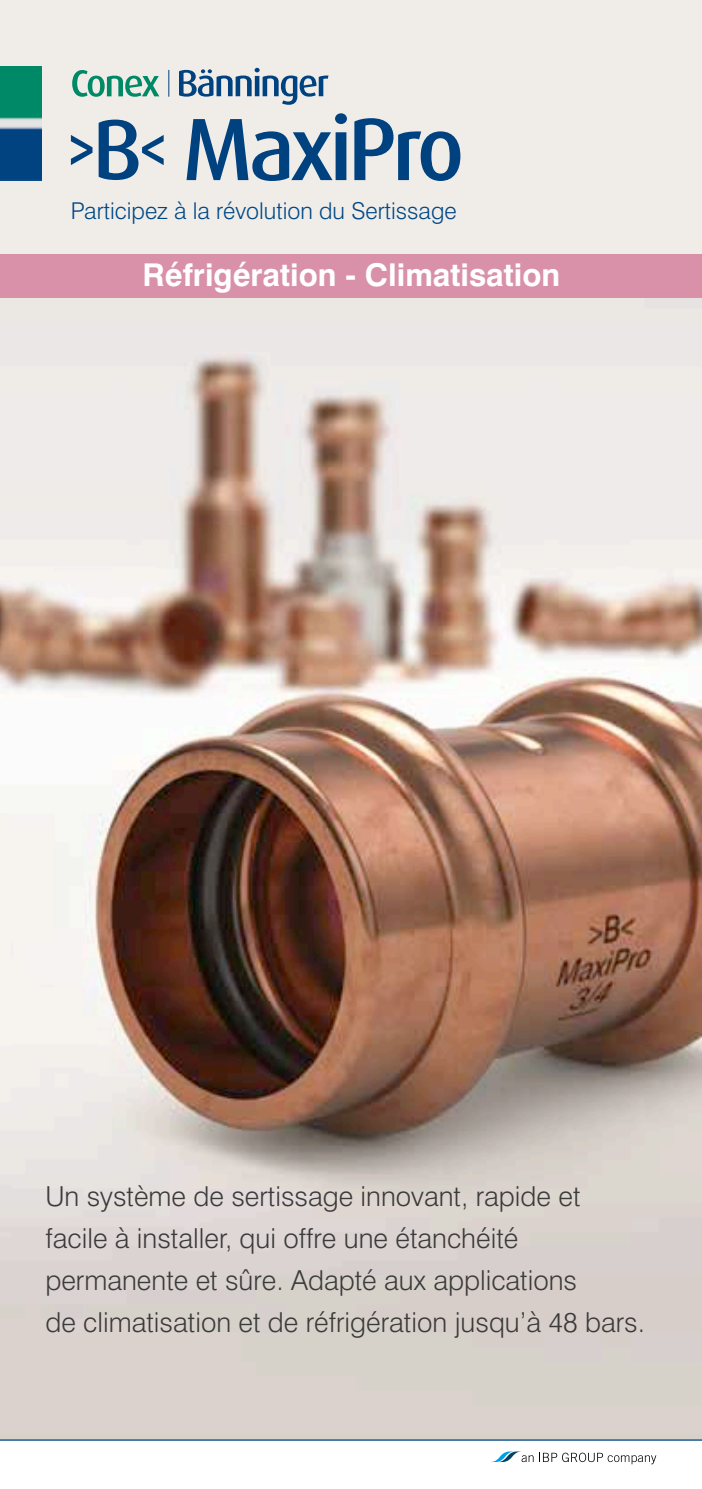
<style>
.page{position:relative;width:702px;height:1489px;background:#fff}
.page>*{position:absolute;margin:0;border:0;box-sizing:border-box;transform-origin:0 0}
.t1{font:700 31.25px "Swiss 721 BT";color:#fff}
.t2{font:300 27.5px/42px "Swiss 721 BT";color:#3b3b3b}
.t3{font:300 23.25px "Swiss 721 BT";color:#004784}
</style>
<div class="page">
<img style="left:0;top:298px;width:702px;height:1141px">
<div style="left:0;top:0;width:702px;height:254px;background:#f0ede9"></div>
<svg style="left:179px;top:68px;width:149px;height:37px"></svg>
<svg style="left:72px;top:70px;width:87px;height:27px"></svg>
<svg style="left:168px;top:70px;width:1px;height:27px"></svg>
<svg style="left:186px;top:113px;width:161px;height:68px"></svg>
<svg style="left:354px;top:118px;width:106px;height:63px"></svg>
<svg style="left:71px;top:135px;width:21px;height:30px"></svg>
<svg style="left:99px;top:120px;width:65px;height:60px"></svg>
<img style="left:0;top:66px;width:42px;height:115px">
<div style="left:0;top:254px;width:702px;height:44px;background:#d891a8"></div>
<hr style="left:0;top:1439px;width:702px;height:1px;background:#004784">
<svg style="left:491px;top:1456px;width:96px;height:7px"></svg>
<svg style="left:539px;top:1452px;width:38px;height:9px"></svg>
<svg style="left:579px;top:1452px;width:7px;height:9px"></svg>
<svg style="left:588px;top:1452px;width:68px;height:11px"></svg>
<svg style="left:491px;top:1451px;width:42px;height:10px"></svg>
<p class="t3" style="left:71px;top:197px;width:387px">Participez à la révolution du Sertissage</p>
<p class="t1" style="left:142px;top:256px;width:419px">Réfrigération - Climatisation</p>
<p class="t2" style="left:45px;top:1175px;width:601px">Un système de sertissage innovant, rapide et facile à installer, qui offre une étanchéité permanente et sûre. Adapté aux applications<br>de climatisation et de réfrigération jusqu’à 48 bars.</p>
</div>
